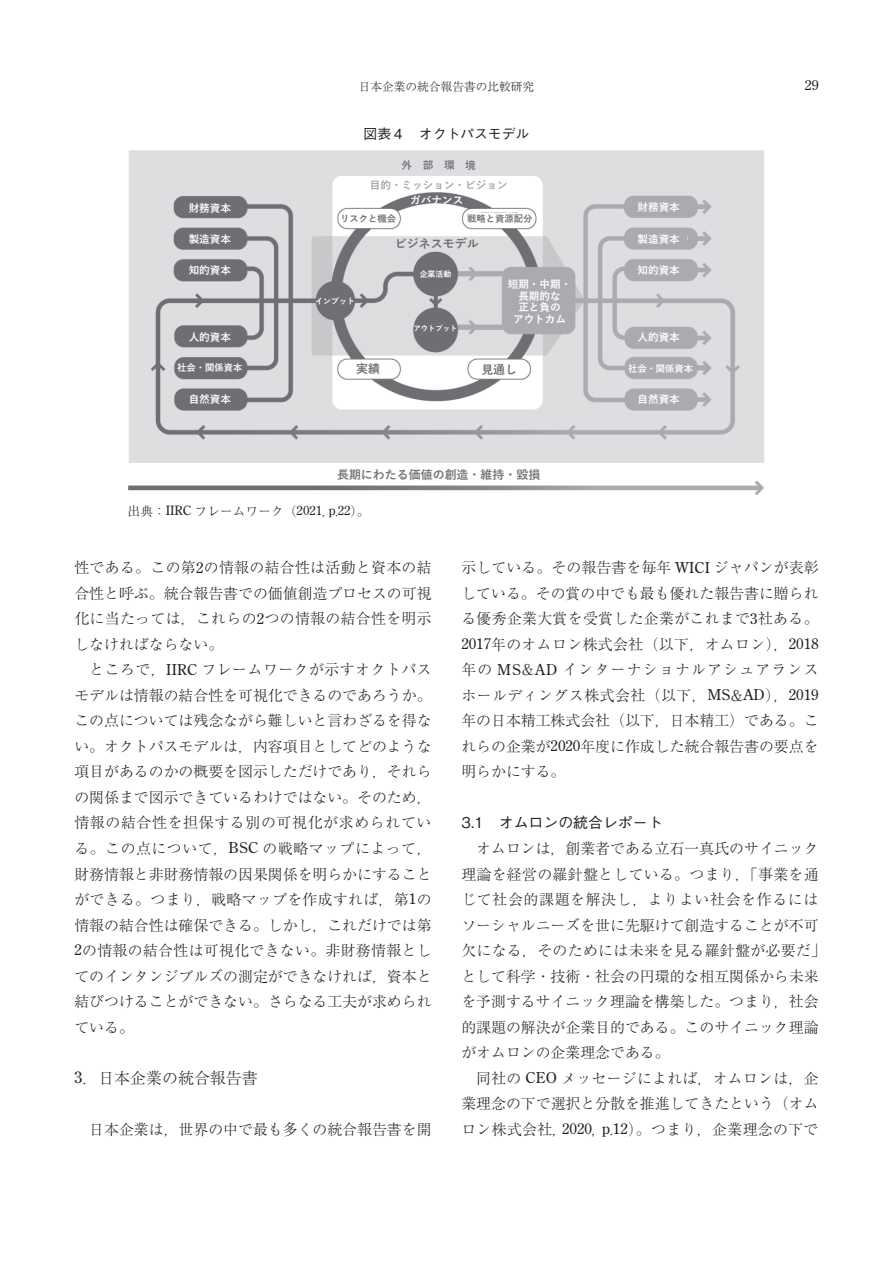
<style>
.page{position:relative;width:893px;height:1263px;background:#fff}
.page>*{position:absolute;margin:0;border:0;box-sizing:border-box;transform-origin:0 0}
.t1{font:300 15.9px "Ryumin Pro";color:#231f20}
.t2{font:300 14.85px/25.5px "Ryumin Pro";color:#231f20;text-align:justify}
.t3{font:500 14.85px "Gothic BBB Pr 6";color:#231f20}
.t4{font:500 13.8px "Gothic BBB Pr 6";color:#231f20}
.t5{font:13.8px "Century Old Style Std";color:#231f20}
.t6{font:300 12.75px "Ryumin Pro";color:#231f20}
.t7{font:700 12px "Yu Gothic";color:#727376}
.t8{font:700 12px "Yu Gothic";color:#6d6e71}
.t9{font:700 12px "Yu Gothic";color:#6e6f72}
.t10{font:300 11.7px "Ryumin Pro";color:#231f20}
.t11{font:700 10.65px/11.4px "Yu Gothic";color:#fff;text-align:center}
.t12{font:700 10.65px "Yu Gothic";color:#a5a6aa}
.t13{font:700 10.65px "Yu Gothic";color:#737477}
.t14{font:700 9.3px "Yu Gothic";color:#fff}
.t15{font:700 9.3px "Yu Gothic";color:#6e6f72}
.t16{font:700 7.95px "Yu Gothic";color:#fff}
.t17{font:700 7.35px "Yu Gothic";color:#fff}
.s1{font-family:"Century Old Style Std";font-weight:400}
</style>
<div class="page">
<img style="left:128px;top:150px;width:636px;height:345px">
<div style="left:329px;top:468px;width:219px;height:14px;background:#fff"></div>
<div style="left:363px;top:157px;width:152px;height:16px;background:#dddee0"></div>
<div style="left:363px;top:181px;width:152px;height:9px;background:#fff"></div>
<div style="left:414px;top:196px;width:46px;height:6px;background:#6e6f72"></div>
<div style="left:425px;top:194px;width:23px;height:3px;border:1px solid #6e6f72"></div>
<svg style="left:414px;top:202px;width:12px;height:1px"></svg>
<div style="left:449px;top:197px;width:11px;height:7px;border:1px solid #6e6f72"></div>
<div style="left:182px;top:200px;width:56px;height:17px;background:#6e6f72"></div>
<div style="left:181px;top:200px;width:58px;height:17px;border:1px solid #6e6f72"></div>
<div style="left:182px;top:231px;width:56px;height:17px;background:#6e6f72"></div>
<div style="left:181px;top:231px;width:58px;height:17px;border:1px solid #6e6f72"></div>
<div style="left:182px;top:263px;width:56px;height:16px;background:#6e6f72"></div>
<div style="left:181px;top:262px;width:58px;height:18px;border:1px solid #6e6f72"></div>
<div style="left:182px;top:329px;width:56px;height:17px;background:#6e6f72"></div>
<div style="left:181px;top:329px;width:58px;height:17px;border:1px solid #6e6f72"></div>
<div style="left:182px;top:359px;width:56px;height:17px;background:#6e6f72"></div>
<div style="left:181px;top:359px;width:58px;height:17px;border:1px solid #6e6f72"></div>
<div style="left:182px;top:391px;width:56px;height:16px;background:#6e6f72"></div>
<div style="left:181px;top:390px;width:58px;height:18px;border:1px solid #6e6f72"></div>
<div style="left:630px;top:231px;width:57px;height:17px;background:#aaabaf"></div>
<div style="left:630px;top:263px;width:57px;height:16px;background:#aaabaf"></div>
<div style="left:630px;top:262px;width:57px;height:18px;border:1px solid #aaabaf"></div>
<div style="left:630px;top:200px;width:57px;height:16px;background:#aaabaf"></div>
<div style="left:630px;top:199px;width:57px;height:18px;border:1px solid #aaabaf"></div>
<div style="left:630px;top:329px;width:57px;height:17px;background:#aaabaf"></div>
<div style="left:630px;top:359px;width:57px;height:17px;background:#aaabaf"></div>
<div style="left:630px;top:391px;width:57px;height:16px;background:#aaabaf"></div>
<div style="left:630px;top:390px;width:57px;height:18px;border:1px solid #aaabaf"></div>
<div style="left:320px;top:292px;width:31px;height:16px;background:#6e6f72"></div>
<div style="left:419px;top:271px;width:34px;height:15px;background:#6e6f72"></div>
<div style="left:419px;top:266px;width:34px;height:15px;background:#6e6f72"></div>
<div style="left:417px;top:321px;width:34px;height:15px;background:#6e6f72"></div>
<div style="left:508px;top:279px;width:62px;height:42px;background:#aaabaf"></div>
<div style="left:507px;top:279px;width:63px;height:42px;border:1px solid #aaabaf"></div>
<div style="left:347px;top:363px;width:42px;height:13px;background:#fff"></div>
<div style="left:478px;top:363px;width:42px;height:13px;background:#fff"></div>
<div style="left:346px;top:213px;width:45px;height:12px;background:#fff"></div>
<div style="left:467px;top:213px;width:64px;height:13px;background:#fff"></div>
<div style="left:382px;top:238px;width:109px;height:11px;background:#dcdddf"></div>
<div style="left:382px;top:238px;width:110px;height:12px;border:1px solid #dcdddf"></div>
<p class="t10" style="left:359px;top:78px;width:177px">日本企業の統合報告書の比較研究</p>
<p class="t5" style="left:805px;top:76px;width:15px">29</p>
<p class="t11" style="left:189px;top:203px;width:44px">財務資本</p>
<p class="t11" style="left:189px;top:234px;width:44px">製造資本</p>
<p class="t11" style="left:189px;top:265px;width:44px">知的資本</p>
<p class="t11" style="left:189px;top:331px;width:44px">人的資本</p>
<p class="t14" style="left:177px;top:362px;width:67px">社会・関係資本</p>
<p class="t11" style="left:189px;top:393px;width:44px">自然資本</p>
<p class="t4" style="left:364px;top:122px;width:167px">図表 4 　オクトパスモデル</p>
<p class="t13" style="left:401px;top:159px;width:76px">外部環境</p>
<p class="t12" style="left:370px;top:179px;width:139px">目的・ミッション・ビジョン</p>
<p class="t11" style="left:410px;top:195px;width:55px">ガバナンス</p>
<p class="t15" style="left:340px;top:213px;width:57px">リスクと機会</p>
<p class="t15" style="left:467px;top:214px;width:67px">戦略と資源配分</p>
<p class="t16" style="left:315px;top:296px;width:41px">インプット</p>
<p class="t8" style="left:395px;top:236px;width:85px">ビジネスモデル</p>
<p class="t16" style="left:420px;top:269px;width:33px">企業活動</p>
<p class="t17" style="left:414px;top:324px;width:46px">アウトプット</p>
<p class="t11" style="left:508px;top:279px;width:65px">短期・中期・長期的な<br>正と負の<br>アウトカム</p>
<p class="t9" style="left:356px;top:362px;width:25px">実績</p>
<p class="t9" style="left:481px;top:362px;width:37px">見通し</p>
<p class="t7" style="left:337px;top:467px;width:205px">長期にわたる価値の創造・維持・毀損</p>
<p class="t6" style="left:128px;top:501px;width:244px">出典：<span class="s1">IIRC</span> フレームワーク（<span class="s1">2021</span>, <span class="s1">p</span>.<span class="s1">22</span>）。</p>
<p class="t11" style="left:637px;top:203px;width:44px">財務資本</p>
<p class="t11" style="left:637px;top:234px;width:44px">製造資本</p>
<p class="t11" style="left:637px;top:265px;width:44px">知的資本</p>
<p class="t11" style="left:637px;top:331px;width:44px">人的資本</p>
<p class="t14" style="left:628px;top:363px;width:67px">社会・関係資本</p>
<p class="t11" style="left:637px;top:393px;width:44px">自然資本</p>
<p class="t2" style="left:74px;top:554px;width:359px">性である。この第<span class="s1">2</span>の情報の結合性は活動と資本の結合性と呼ぶ。統合報告書での価値創造プロセスの可視化に当たっては，これらの<span class="s1">2</span>つの情報の結合性を明示しなければならない。</p>
<p class="t2" style="left:74px;top:656px;width:359px;text-indent:15px">ところで，<span class="s1">IIRC</span> フレームワークが示すオクトパスモデルは情報の結合性を可視化できるのであろうか。この点については残念ながら難しいと言わざるを得ない。オクトパスモデルは，内容項目としてどのような項目があるのかの概要を図示しただけであり，それらの関係まで図示できているわけではない。そのため，情報の結合性を担保する別の可視化が求められている。この点について，<span class="s1">BSC</span> の戦略マップによって，財務情報と非財務情報の因果関係を明らかにすることができる。つまり，戦略マップを作成すれば，第<span class="s1">1</span>の情報の結合性は確保できる。しかし，これだけでは第<span class="s1">2</span>の情報の結合性は可視化できない。非財務情報としてのインタンジブルズの測定ができなければ，資本と結びつけることができない。さらなる工夫が求められている。</p>
<p class="t1" style="left:74px;top:1065px;width:185px"><span class="s1">3</span>．日本企業の統合報告書</p>
<p class="t2" style="left:89px;top:1115px;width:344px">日本企業は，世界の中で最も多くの統合報告書を開</p>
<p class="t2" style="left:461px;top:554px;width:359px">示している。その報告書を毎年 <span class="s1">WICI</span> ジャパンが表彰している。その賞の中でも最も優れた報告書に贈られる優秀企業大賞を受賞した企業がこれまで<span class="s1">3</span>社ある。<span class="s1">2017</span>年のオムロン株式会社（以下，オムロン），<span class="s1">2018</span>年の <span class="s1">MS</span>&amp;<span class="s1">AD</span> インターナショナルアシュアランスホールディングス株式会社（以下，<span class="s1">MS</span>&amp;<span class="s1">AD</span>），<span class="s1">2019</span>年の日本精工株式会社（以下，日本精工）である。これらの企業が<span class="s1">2020</span>年度に作成した統合報告書の要点を明らかにする。</p>
<p class="t3" style="left:461px;top:811px;width:203px">3.1　オムロンの統合レポート</p>
<p class="t2" style="left:461px;top:834px;width:366px;text-align:left;text-indent:15px">オムロンは，創業者である立石一真氏のサイニック理論を経営の羅針盤としている。つまり，「事業を通じて社会的課題を解決し，よりよい社会を作るにはソーシャルニーズを世に先駆けて創造することが不可欠になる，そのためには未来を見る羅針盤が必要だ」として科学・技術・社会の円環的な相互関係から未来を予測するサイニック理論を構築した。つまり，社会的課題の解決が企業目的である。このサイニック理論がオムロンの企業理念である。</p>
<p class="t2" style="left:461px;top:1064px;width:359px;text-indent:15px">同社の <span class="s1">CEO</span> メッセージによれば，オムロンは，企業理念の下で選択と分散を推進してきたという（オムロン株式会社, <span class="s1">2020</span>, <span class="s1">p</span>.<span class="s1">12</span>）。つまり，企業理念の下で</p>
</div>
